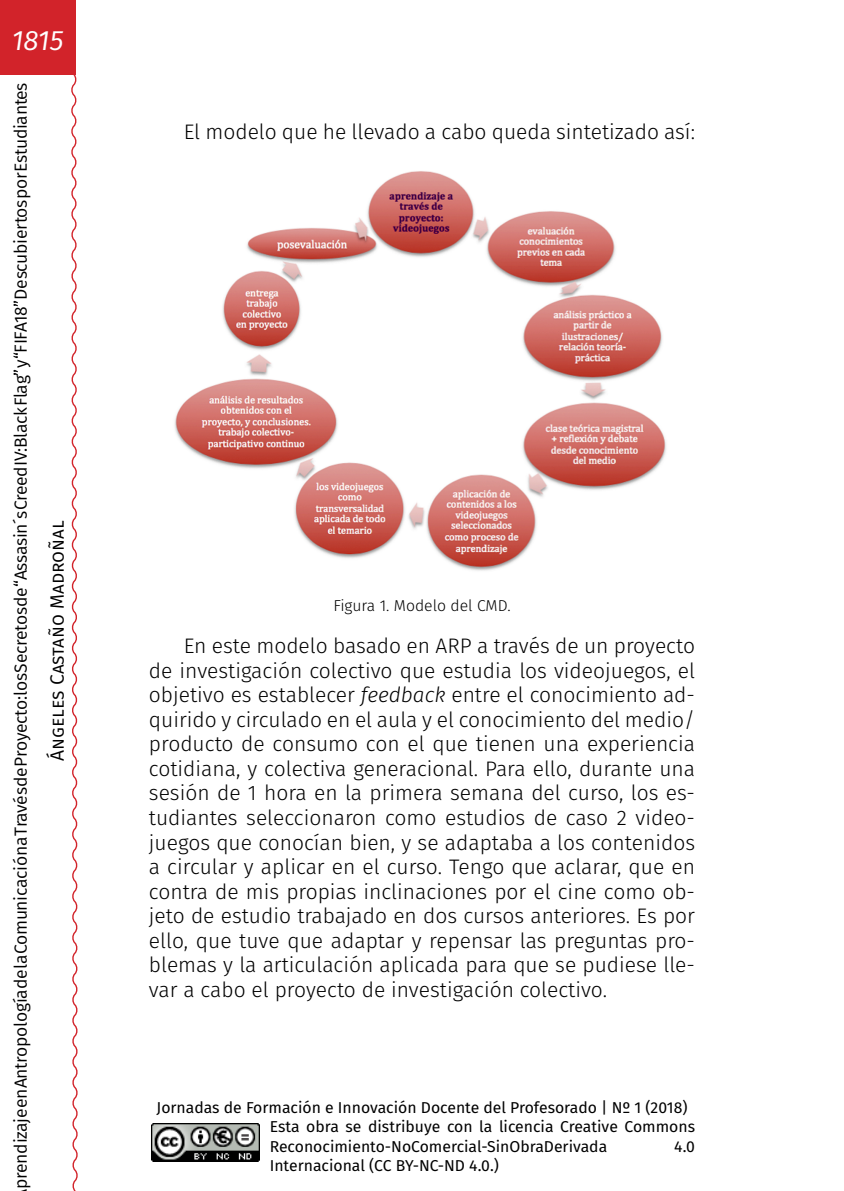
<style>
.page{position:relative;width:844px;height:1191px;background:#fff}
.page>*{position:absolute;margin:0;border:0;box-sizing:border-box;transform-origin:0 0}
.t1{font:italic 28px "Fira Sans";color:#fff}
._00_texto_normal{font:300 21px/24.5px "Fira Sans";color:#000;text-align:justify}
._00_Párrafo_normal_c{font:300 21px "Fira Sans";color:#000}
.t2{font:19.25px "Fira Sans";color:#000}
.t3{font:17.5px "Fira Sans";letter-spacing:-.015em;color:#000}
.t4{font:15.75px/19.2px "Fira Sans";color:#000}
._95_Pies_de_fotos_ce{font:300 15.75px "Fira Sans";color:#000}
.s1{font-style:italic}
</style>
<div class="page">
<div style="left:0;top:0;width:75px;height:74px;background:#d2232a"></div>
<svg style="left:69px;top:72px;width:9px;height:1119px"></svg>
<img style="left:151px;top:1123px;width:109px;height:38px">
<img style="left:174px;top:171px;width:492px;height:400px">
<h1 class="t1" style="left:12px;top:20px;width:53px">1815</h1>
<p class="t3" style="left:8px;top:1188px;width:1108px;rotate:-90deg">prendizaje en Antropología de la Comunicación a Través de Proyecto: los Secretos de “Assasin´s Creed IV:Black Flag” y “FIFA18” Descubiertos por Estudiantes</p>
<p class="t2" style="left:43px;top:761px;width:242px;rotate:-90deg">Ángeles Castaño Madroñal</p>
<p class="_00_Párrafo_normal_c" style="left:184px;top:116px;width:512px">El modelo que he llevado a cabo queda sintetizado así:</p>
<p class="_95_Pies_de_fotos_ce" style="left:333px;top:594px;width:179px">Figura 1. Modelo del CMD.</p>
<p class="_00_texto_normal" style="left:149px;top:634px;width:547px;text-indent:35px">En este modelo basado en ARP a través de un proyecto de investigación colectivo que estudia los videojuegos, el objetivo es establecer <span class="s1">feedback</span> entre el conocimiento ad&shy;quirido y circulado en el aula y el conocimiento del medio/ producto de consumo con el que tienen una experiencia cotidiana, y colectiva generacional. Para ello, durante una sesión de 1 hora en la primera semana del curso, los es&shy;tudiantes seleccionaron como estudios de caso 2 video&shy;juegos que conocían bien, y se adaptaba a los contenidos a circular y aplicar en el curso. Tengo que aclarar, que en contra de mis propias inclinaciones por el cine como ob&shy;jeto de estudio trabajado en dos cursos anteriores. Es por ello, que tuve que adaptar y repensar las preguntas pro&shy;blemas y la articulación aplicada para que se pudiese lle&shy;var a cabo el proyecto de investigación colectivo.</p>
<p class="t4" style="left:270px;top:1097px;width:426px;text-indent:-113px">Jornadas de Formación e Innovación Docente del Profesorado | Nº 1 (2018)<br>Esta obra se distribuye con la licencia Creative Commons<br>Reconocimiento-NoComercial-SinObraDerivada</p>
<p class="t4" style="left:674px;top:1136px;width:22px">4.0</p>
<p class="t4" style="left:270px;top:1155px;width:231px">Internacional (CC BY-NC-ND 4.0.)</p>
</div>
